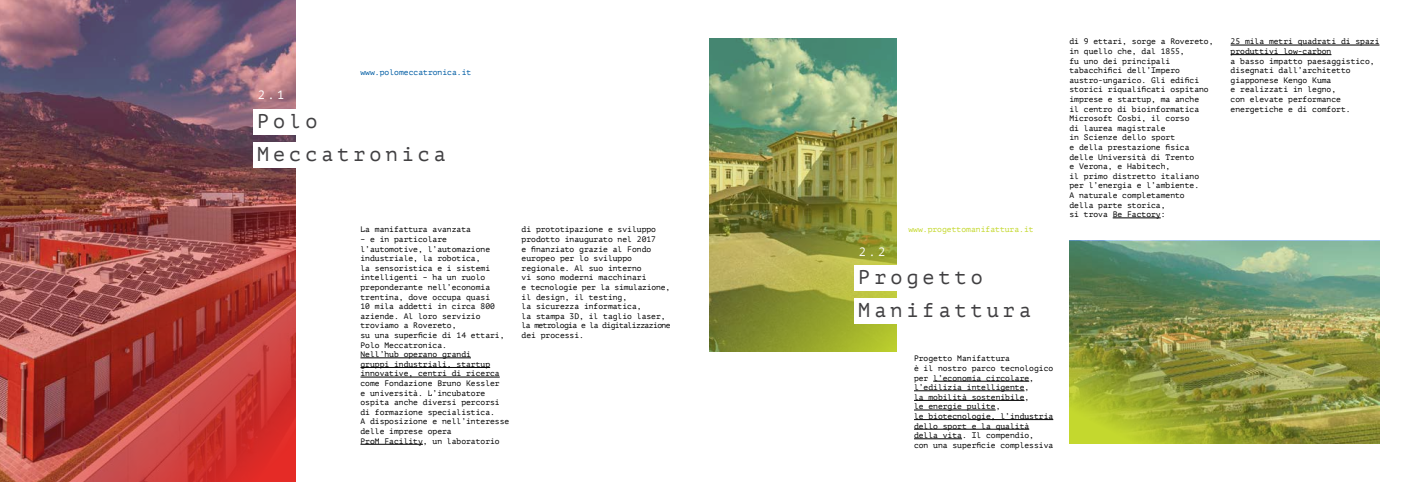
<style>
.page{position:relative;width:1418px;height:482px;background:#fff}
.page>*{position:absolute;margin:0;border:0;box-sizing:border-box;transform-origin:0 0}
.t1{font:20px/32.8px "PT Mono";letter-spacing:.2em;color:#414042}
.t2{font:12px "PT Mono";color:#fff}
.t3{font:8px/9.6px "PT Mono";color:#000}
.t4{font:8px "PT Mono";color:#c4d82e}
.t5{font:8px "PT Mono";color:#005da4}
</style>
<div class="page">
<img style="left:0;top:0;width:295px;height:482px">
<img style="left:709px;top:38px;width:187px;height:313px">
<img style="left:1069px;top:241px;width:310px;height:203px">
<div style="left:253px;top:109px;width:171px;height:26px;background:#fff"></div>
<div style="left:253px;top:142px;width:199px;height:26px;background:#fff"></div>
<div style="left:854px;top:265px;width:171px;height:26px;background:#fff"></div>
<div style="left:854px;top:298px;width:199px;height:26px;background:#fff"></div>
<hr style="left:360px;top:358px;width:111px;height:1px;background:#000">
<hr style="left:360px;top:367px;width:130px;height:1px;background:#000">
<hr style="left:360px;top:377px;width:140px;height:1px;background:#000">
<hr style="left:360px;top:444px;width:63px;height:1px;background:#000">
<hr style="left:933px;top:381px;width:96px;height:1px;background:#000">
<hr style="left:914px;top:391px;width:110px;height:1px;background:#000">
<hr style="left:914px;top:400px;width:110px;height:1px;background:#000">
<hr style="left:914px;top:410px;width:81px;height:1px;background:#000">
<hr style="left:914px;top:419px;width:139px;height:1px;background:#000">
<hr style="left:914px;top:429px;width:115px;height:1px;background:#000">
<hr style="left:914px;top:439px;width:48px;height:1px;background:#000">
<hr style="left:1112px;top:218px;width:48px;height:1px;background:#000">
<hr style="left:1230px;top:45px;width:149px;height:1px;background:#000">
<hr style="left:1230px;top:54px;width:101px;height:1px;background:#000">
<p class="t5" style="left:360px;top:68px;width:112px">www.polomeccatronica.it</p>
<h2 class="t2" style="left:258px;top:88px;width:28px">2.1</h2>
<h1 class="t1" style="left:257px;top:104px;width:190px">Polo<br>Meccatronica</h1>
<p class="t4" style="left:908px;top:224px;width:127px">www.progettomanifattura.it</p>
<h1 class="t1" style="left:858px;top:261px;width:174px">Progetto<br>Manifattura</h1>
<p class="t3" style="left:360px;top:225px;width:112px">La manifattura avanzata</p>
<p class="t3" style="left:360px;top:234px;width:150px">– e in particolare l’automotive, l’automazione industriale, la robotica,<br>la sensoristica e i sistemi intelligenti – ha un ruolo preponderante nell’economia trentina, dove occupa quasi<br>10 mila addetti in circa 800 aziende. Al loro servizio troviamo a Rovereto,<br>su una superficie di 14 ettari,<br>Polo Meccatronica.<br>Nell’hub operano grandi<br>gruppi industriali, startup innovative, centri di ricerca come Fondazione Bruno Kessler<br>e università. L’incubatore ospita anche diversi percorsi di formazione specialistica.<br>A disposizione e nell’interesse delle imprese opera<br>ProM Facility, un laboratorio</p>
<h2 class="t2" style="left:859px;top:244px;width:28px">2.2</h2>
<p class="t3" style="left:521px;top:225px;width:150px">di prototipazione e sviluppo prodotto inaugurato nel 2017<br>e finanziato grazie al Fondo europeo per lo sviluppo regionale. Al suo interno<br>vi sono moderni macchinari<br>e tecnologie per la simulazione, il design, il testing,<br>la sicurezza informatica,<br>la stampa 3D, il taglio laser, la metrologia e la digitalizzazione dei processi.</p>
<p class="t3" style="left:914px;top:354px;width:141px">Progetto Manifattura<br>è il nostro parco tecnologico per l’economia circolare, l’edilizia intelligente,<br>la mobilità sostenibile,<br>le energie pulite,<br>le biotecnologie, l’industria dello sport e la qualità della vita. Il compendio,<br>con una superficie complessiva</p>
<p class="t3" style="left:1069px;top:37px;width:146px">di 9 ettari, sorge a Rovereto, in quello che, dal 1855,<br>fu uno dei principali tabacchifici dell’Impero austro-ungarico. Gli edifici storici riqualificati ospitano imprese e startup, ma anche<br>il centro di bioinformatica<br>Microsoft Cosbi, il corso<br>di laurea magistrale<br>in Scienze dello sport<br>e della prestazione fisica delle Università di Trento<br>e Verona, e Habitech,<br>il primo distretto italiano per l’energia e l’ambiente.<br>A naturale completamento<br>della parte storica,<br>si trova Be Factory:</p>
<p class="t3" style="left:1230px;top:37px;width:150px">25 mila metri quadrati di spazi produttivi low-carbon<br>a basso impatto paesaggistico, disegnati dall’architetto giapponese Kengo Kuma<br>e realizzati in legno,<br>con elevate performance energetiche e di comfort.</p>
</div>
